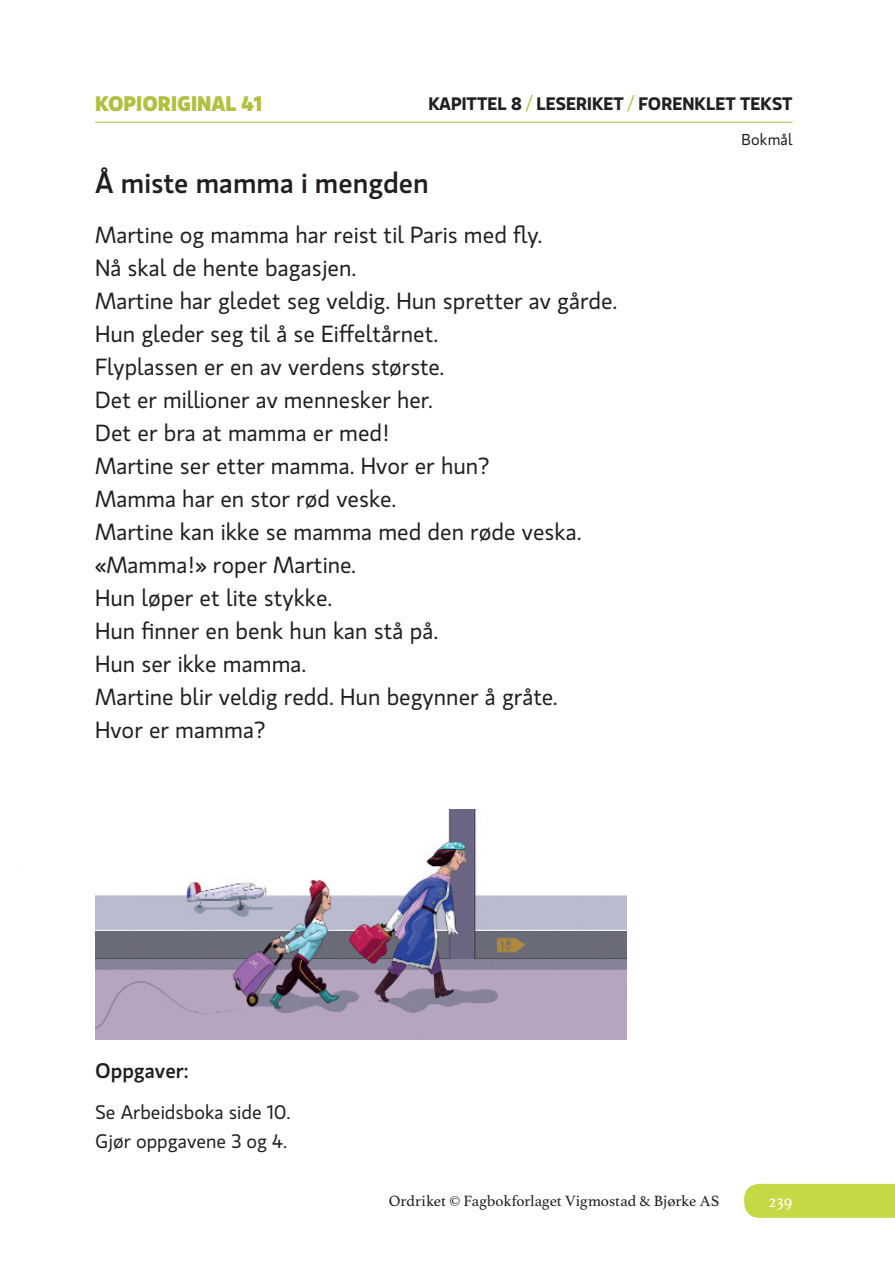
<style>
.page{position:relative;width:895px;height:1268px;background:#fff}
.page>*{position:absolute;margin:0;border:0;box-sizing:border-box;transform-origin:0 0}
.t1{font:500 28.5px "Gloriola Std";color:#231f20}
.t2{font:23.25px/33px "Gloriola Std";color:#231f20}
.t3{font:700 21px "Gloriola Std";color:#b1c13f}
.t4{font:500 21px "Gloriola Std";color:#231f20}
.t5{font:19.5px/28.5px "Gloriola Std";color:#231f20}
.t6{font:600 18px "Gloriola Std";color:#231f20}
.t7{font:18px "Athelas";color:#fff}
.t8{font:15.75px "Athelas";letter-spacing:-.005em;color:#231f20}
.t9{font:15.75px "Gloriola Std";letter-spacing:.005em;color:#231f20}
.s1{font-weight:400;color:#b1c13f}
</style>
<div class="page">
<img style="left:95px;top:809px;width:532px;height:230px">
<div style="left:744px;top:1184px;width:151px;height:34px;background:#c6d844"></div>
<hr style="left:95px;top:122px;width:697px;height:1px;background:#b1c13f">
<p class="t3" style="left:95px;top:88px;width:169px">KOPIORIGINAL 41</p>
<p class="t6" style="left:428px;top:91px;width:366px">KAPITTEL 8 <span class="s1">/</span> LESERIKET <span class="s1">/</span> FORENKLET TEKST</p>
<p class="t9" style="left:741px;top:129px;width:53px">Bokmål</p>
<p class="t1" style="left:95px;top:163px;width:335px">Å miste mamma i mengden</p>
<p class="t2" style="left:95px;top:218px;width:524px">Martine og mamma har reist til Paris med fly.<br>Nå skal de hente bagasjen.<br>Martine har gledet seg veldig. Hun spretter av gårde.<br>Hun gleder seg til å se Eifeltårnet.<br>Flyplassen er en av verdens største.<br>Det er millioner av mennesker her.<br>Det er bra at mamma er med!<br>Martine ser etter mamma. Hvor er hun?<br>Mamma har en stor rød veske.<br>Martine kan ikke se mamma med den røde veska. «Mamma!» roper Martine.<br>Hun løper et lite stykke.<br>Hun finner en benk hun kan stå på.<br>Hun ser ikke mamma.<br>Martine blir veldig redd. Hun begynner å gråte.<br>Hvor er mamma?</p>
<p class="t4" style="left:95px;top:1056px;width:95px">Oppgaver:</p>
<p class="t5" style="left:95px;top:1098px;width:197px">Se Arbeidsboka side 10.<br>Gjør oppgavene 3 og 4.</p>
<p class="t8" style="left:389px;top:1192px;width:332px">Ordriket © Fagbokforlaget Vigmostad &amp; Bjørke AS</p>
<p class="t7" style="left:768px;top:1191px;width:25px">239</p>
</div>
